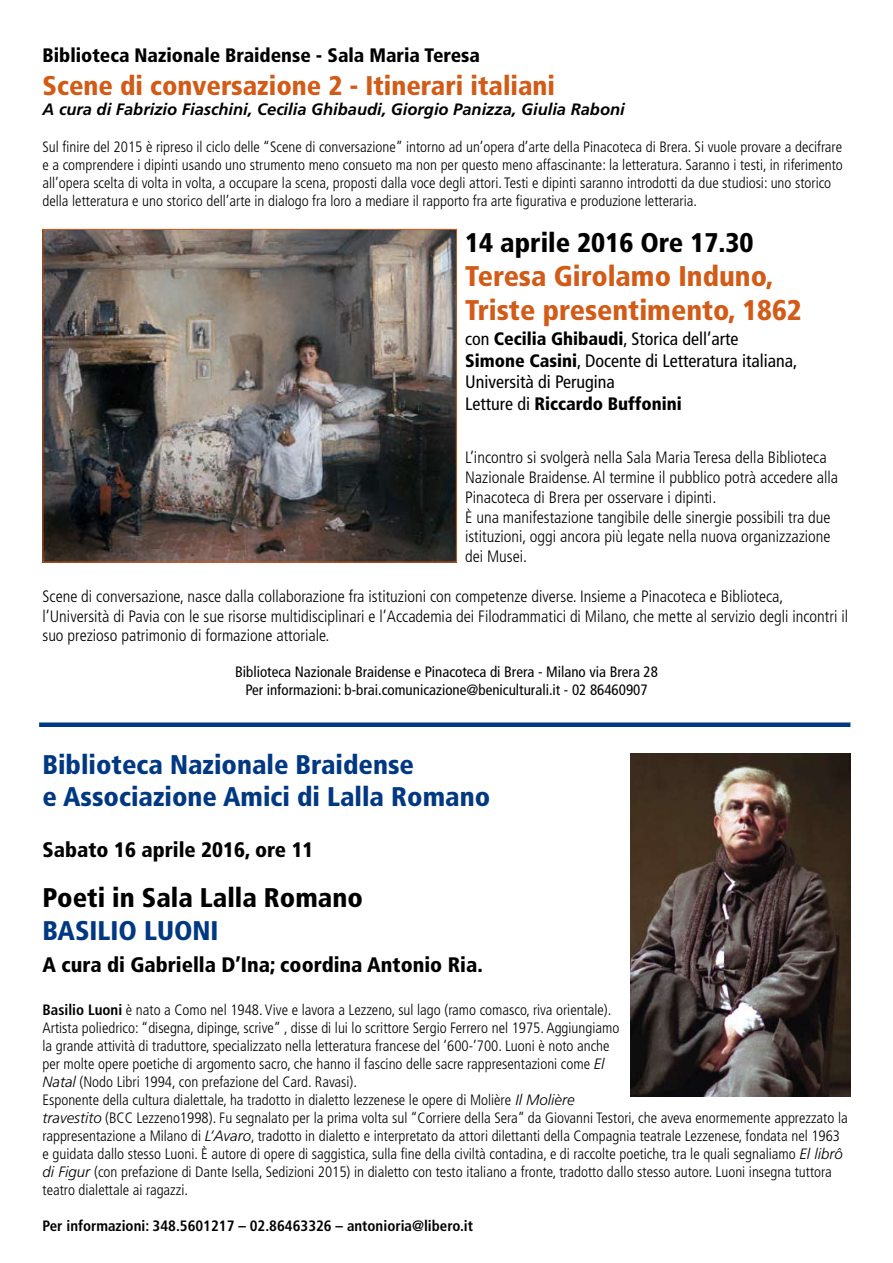
<style>
.page{position:relative;width:893px;height:1263px;background:#fff}
.page>*{position:absolute;margin:0;border:0;box-sizing:border-box;transform-origin:0 0}
.t1{font:900 condensed 28.5px/34.2px "Frutiger LT Std";color:#d25b18}
.t2{font:900 condensed 27px/32.4px "Frutiger LT Std";color:#003882}
.t3{font:900 condensed 27px "Frutiger LT Std";color:#000}
.t4{font:900 condensed 27px "Frutiger LT Std";color:#d25b18}
.t5{font:900 condensed 21px "Frutiger LT Std";color:#000}
.t6{font:900 condensed 19.5px "Frutiger LT Std";color:#000}
.t7{font:condensed 18px/21.6px "Frutiger LT Std";color:#000}
.t8{font:300 condensed 16.5px/19.8px "Frutiger LT Std";color:#000}
.t9{font:italic 700 16.5px "Frutiger LT Std";color:#000}
.t10{font:300 condensed 15px/18px "Frutiger LT Std";color:#000}
.t11{font:condensed 15px/18px "Frutiger LT Std";color:#000;text-align:center}
.t12{font:700 condensed 15px "Frutiger LT Std";color:#000}
.s1{font-weight:900}
.s2{font-weight:700}
.s3{font-style:italic;font-stretch:normal}
</style>
<div class="page">
<div style="left:39px;top:722px;width:811px;height:5px;background:#003882"></div>
<img style="left:45px;top:231px;width:410px;height:329px">
<div style="left:43px;top:229px;width:414px;height:333px;border:1px solid #d25b18"></div>
<img style="left:630px;top:754px;width:220px;height:342px">
<h3 class="t6" style="left:43px;top:44px;width:439px">Biblioteca Nazionale Braidense - Sala Maria Teresa</h3>
<h2 class="t4" style="left:43px;top:69px;width:514px">Scene di conversazione 2 - Itinerari italiani</h2>
<p class="t9" style="left:43px;top:99px;width:584px">A cura di Fabrizio Fiaschini, Cecilia Ghibaudi, Giorgio Panizza, Giulia Raboni</p>
<p class="t10" style="left:43px;top:138px;width:802px">Sul finire del 2015 è ripreso il ciclo delle “Scene di conversazione” intorno ad un’opera d’arte della Pinacoteca di Brera. Si vuole provare a decifrare e a comprendere i dipinti usando uno strumento meno consueto ma non per questo meno affascinante: la letteratura. Saranno i testi, in riferimento all’opera scelta di volta in volta, a occupare la scena, proposti dalla voce degli attori. Testi e dipinti saranno introdotti da due studiosi: uno storico della letteratura e uno storico dell’arte in dialogo fra loro a mediare il rapporto fra arte figurativa e produzione letteraria.</p>
<h2 class="t3" style="left:465px;top:226px;width:290px">14 aprile 2016 Ore 17.30</h2>
<h1 class="t1" style="left:465px;top:259px;width:338px">Teresa Girolamo Induno,<br>Triste presentimento, 1862</h1>
<p class="t7" style="left:465px;top:328px;width:334px">con <span class="s1">Cecilia Ghibaudi</span>, Storica dell’arte <span class="s1">Simone Casini</span>, Docente di Letteratura italiana, Università di Perugina<br>Letture di <span class="s1">Riccardo Buffonini</span></p>
<p class="t8" style="left:465px;top:448px;width:375px">L’incontro si svolgerà nella Sala Maria Teresa della Biblioteca Nazionale Braidense. Al termine il pubblico potrà accedere alla Pinacoteca di Brera per osservare i dipinti.<br>È una manifestazione tangibile delle sinergie possibili tra due istituzioni, oggi ancora più legate nella nuova organizzazione dei Musei.</p>
<p class="t8" style="left:43px;top:586px;width:807px">Scene di conversazione, nasce dalla collaborazione fra istituzioni con competenze diverse. Insieme a Pinacoteca e Biblioteca, l’Università di Pavia con le sue risorse multidisciplinari e l’Accademia dei Filodrammatici di Milano, che mette al servizio degli incontri il suo prezioso patrimonio di formazione attoriale.</p>
<p class="t11" style="left:235px;top:663px;width:424px">Biblioteca Nazionale Braidense e Pinacoteca di Brera - Milano via Brera 28<br>Per informazioni: b-brai.comunicazione@beniculturali.it - 02 86460907</p>
<h2 class="t2" style="left:43px;top:748px;width:449px">Biblioteca Nazionale Braidense<br>e Associazione Amici di Lalla Romano</h2>
<h3 class="t5" style="left:43px;top:837px;width:273px">Sabato 16 aprile 2016, ore 11</h3>
<h2 class="t3" style="left:43px;top:881px;width:322px">Poeti in Sala Lalla Romano</h2>
<h2 class="t2" style="left:43px;top:914px;width:177px">BASILIO LUONI</h2>
<h3 class="t5" style="left:43px;top:952px;width:442px">A cura di Gabriella D’Ina; coordina Antonio Ria.</h3>
<p class="t10" style="left:43px;top:1001px;width:807px"><span class="s2">Basilio Luoni</span> è nato a Como nel 1948. Vive e lavora a Lezzeno, sul lago (ramo comasco, riva orientale).<br>Artista poliedrico: “disegna, dipinge, scrive” , disse di lui lo scrittore Sergio Ferrero nel 1975. Aggiungiamo<br>la grande attività di traduttore, specializzato nella letteratura francese del ’600-’700. Luoni è noto anche<br>per molte opere poetiche di argomento sacro, che hanno il fascino delle sacre rappresentazioni come <span class="s3">El<br>Natal</span> (Nodo Libri 1994, con prefazione del Card. Ravasi).<br>Esponente della cultura dialettale, ha tradotto in dialetto lezzenese le opere di Molière <span class="s3">Il Molière<br>travestito</span> (BCC Lezzeno1998). Fu segnalato per la prima volta sul “Corriere della Sera” da Giovanni Testori, che aveva enormemente apprezzato la rappresentazione a Milano di <span class="s3">L’Avaro</span>, tradotto in dialetto e interpretato da attori dilettanti della Compagnia teatrale Lezzenese, fondata nel 1963 e guidata dallo stesso Luoni. È autore di opere di saggistica, sulla fine della civiltà contadina, e di raccolte poetiche, tra le quali segnaliamo <span class="s3">El librô di Figur</span> (con prefazione di Dante Isella, Sedizioni 2015) in dialetto con testo italiano a fronte, tradotto dallo stesso autore. Luoni insegna tuttora teatro dialettale ai ragazzi.</p>
<p class="t12" style="left:43px;top:1217px;width:432px">Per informazioni: 348.5601217 – 02.86463326 – antonioria@libero.it</p>
</div>
